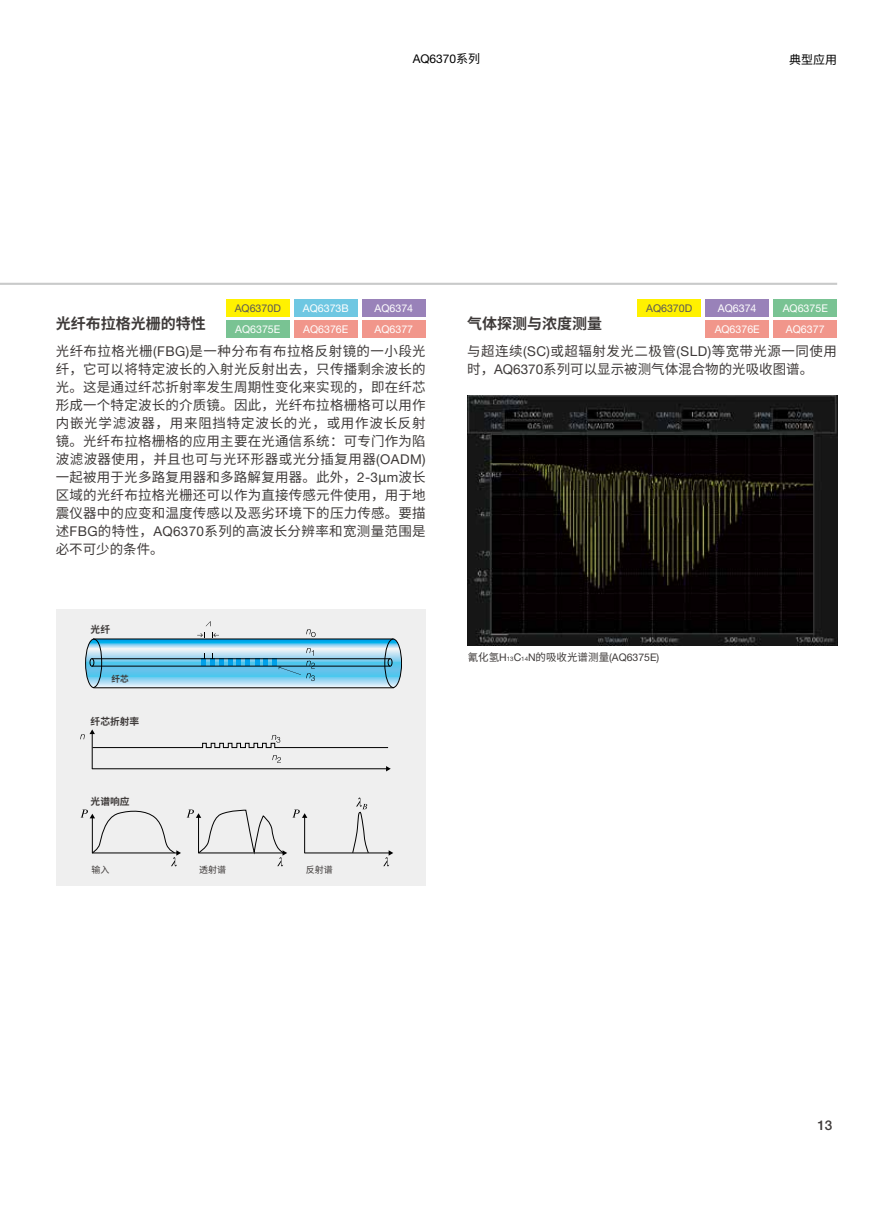
<style>
.page{position:relative;width:893px;height:1212px;background:#fff}
.page>*{position:absolute;margin:0;border:0;box-sizing:border-box;transform-origin:0 0}
.t1{font:700 15px "Noto Sans Hans";color:#3e3a39}
.t2{font:13.5px/18px "Noto Sans Hans";letter-spacing:.015em;color:#3e3a39;text-align:justify}
.t3{font:13.5px/18px "Noto Sans Hans";letter-spacing:.035em;color:#3e3a39}
.t4{font:500 13.5px "Helvetica Neue LT Std";color:#3e3a39}
.t5{font:12px "Helvetica Neue LT Std";color:#000}
.t6{font:12px "Noto Sans Hans";color:#000}
.t7{font:10.65px "Helvetica Neue LT Std";color:#fff}
.t8{font:10.65px "Helvetica Neue LT Std";color:#595757}
.t9{font:10.5px "Helvetica Neue LT Std";color:#3e3a39}
.t10{font:700 9.75px "Noto Sans Hans";color:#3e3a39}
.t11{font:9px "Noto Sans Hans";color:#3e3a39}
.t12{font:700 8.55px "Noto Sans Hans";color:#3e3a39}
.s1{font-family:"Noto Sans Hans"}
.s2{font-family:"Helvetica Neue LT Std"}
.s3{font-size:6.15px}
</style>
<div class="page">
<div style="left:56px;top:609px;width:369px;height:276px;background:#efefef"></div>
<svg style="left:272px;top:755px;width:9px;height:8px"></svg>
<hr style="left:92px;top:733px;width:1px;height:36px;background:#000">
<hr style="left:305px;top:853px;width:84px;height:1px;background:#000">
<hr style="left:92px;top:768px;width:295px;height:1px;background:#000">
<svg style="left:386px;top:766px;width:5px;height:5px"></svg>
<svg style="left:80px;top:729px;width:309px;height:19px"></svg>
<svg style="left:85px;top:621px;width:317px;height:67px"></svg>
<svg style="left:187px;top:809px;width:120px;height:57px"></svg>
<svg style="left:383px;top:850px;width:10px;height:16px"></svg>
<svg style="left:352px;top:798px;width:17px;height:55px"></svg>
<svg style="left:81px;top:809px;width:100px;height:57px"></svg>
<img style="left:467px;top:395px;width:370px;height:250px">
<div style="left:773px;top:299px;width:64px;height:17px;background:#79c393"></div>
<div style="left:705px;top:299px;width:64px;height:17px;background:#9982b9"></div>
<div style="left:705px;top:321px;width:64px;height:17px;background:#f1968b"></div>
<div style="left:637px;top:299px;width:64px;height:17px;background:#fff100"></div>
<div style="left:294px;top:299px;width:64px;height:17px;background:#6ec7e2"></div>
<div style="left:226px;top:321px;width:64px;height:17px;background:#79c393"></div>
<div style="left:362px;top:299px;width:64px;height:17px;background:#9982b9"></div>
<div style="left:294px;top:321px;width:64px;height:17px;background:#f1968b"></div>
<div style="left:226px;top:299px;width:64px;height:17px;background:#fff100"></div>
<hr style="left:0;top:283px;width:837px;height:2px;background:#c9caca">
<div style="left:362px;top:321px;width:64px;height:17px;background:#f1968b"></div>
<div style="left:773px;top:321px;width:64px;height:17px;background:#f1968b"></div>
<p class="t5" style="left:413px;top:51px;width:69px">AQ6370<span class="s1">系列</span></p>
<p class="t6" style="left:789px;top:53px;width:49px">典型应用</p>
<p class="t7" style="left:718px;top:302px;width:40px">AQ6374</p>
<p class="t7" style="left:783px;top:302px;width:47px">AQ6375E</p>
<p class="t7" style="left:715px;top:323px;width:47px">AQ6376E</p>
<p class="t8" style="left:646px;top:302px;width:48px">AQ6370D</p>
<p class="t8" style="left:235px;top:302px;width:48px">AQ6370D</p>
<p class="t7" style="left:303px;top:302px;width:47px">AQ6373B</p>
<p class="t7" style="left:375px;top:302px;width:40px">AQ6374</p>
<p class="t1" style="left:56px;top:315px;width:151px">光纤布拉格光栅的特性</p>
<p class="t2" style="left:56px;top:342px;width:371px">光纤布拉格光栅<span class="s2">(FBG)</span>是一种分布有布拉格反射镜的一小段光纤，它可以将特定波长的入射光反射出去，只传播剩余波长的光。这是通过纤芯折射率发生周期性变化来实现的，即在纤芯形成一个特定波长的介质镜。因此，光纤布拉格栅格可以用作内嵌光学滤波器，用来阻挡特定波长的光，或用作波长反射镜。光纤布拉格栅格的应用主要在光通信系统：可专门作为陷波滤波器使用，并且也可与光环形器或光分插复用器<span class="s2">(OADM)</span>一起被用于光多路复用器和多路解复用器。此外，<span class="s2">2-3</span>μ<span class="s2">m</span>波长区域的光纤布拉格光栅还可以作为直接传感元件使用，用于地震仪器中的应变和温度传感以及恶劣环境下的压力传感。要描述<span class="s2">FBG</span>的特性，<span class="s2">AQ6370</span>系列的高波长分辨率和宽测量范围是必不可少的条件。</p>
<p class="t1" style="left:467px;top:315px;width:136px">气体探测与浓度测量</p>
<p class="t3" style="left:467px;top:342px;width:371px">与超连续<span class="s2">(SC)</span>或超辐射发光二极管<span class="s2">(SLD)</span>等宽带光源一同使用时，<span class="s2">AQ6370</span>系列可以显示被测气体混合物的光吸收图谱。</p>
<p class="t7" style="left:375px;top:323px;width:40px">AQ6377</p>
<p class="t7" style="left:786px;top:323px;width:40px">AQ6377</p>
<p class="t7" style="left:235px;top:323px;width:47px">AQ6375E</p>
<p class="t7" style="left:303px;top:323px;width:47px">AQ6376E</p>
<p class="t10" style="left:91px;top:623px;width:21px">光纤</p>
<p class="t12" style="left:111px;top:674px;width:19px">纤芯</p>
<p class="t10" style="left:91px;top:716px;width:50px">纤芯折射率</p>
<p class="t10" style="left:91px;top:796px;width:41px">光谱响应</p>
<p class="t11" style="left:92px;top:864px;width:19px">输入</p>
<p class="t11" style="left:199px;top:864px;width:28px">透射谱</p>
<p class="t11" style="left:306px;top:864px;width:28px">反射谱</p>
<p class="t9" style="left:468px;top:651px;width:193px"><span class="s1">氰化氢</span>H<span class="s3">13</span>C<span class="s3">14</span>N<span class="s1">的吸收光谱测量</span>(AQ6375E)</p>
<p class="t4" style="left:817px;top:1117px;width:17px">13</p>
</div>
